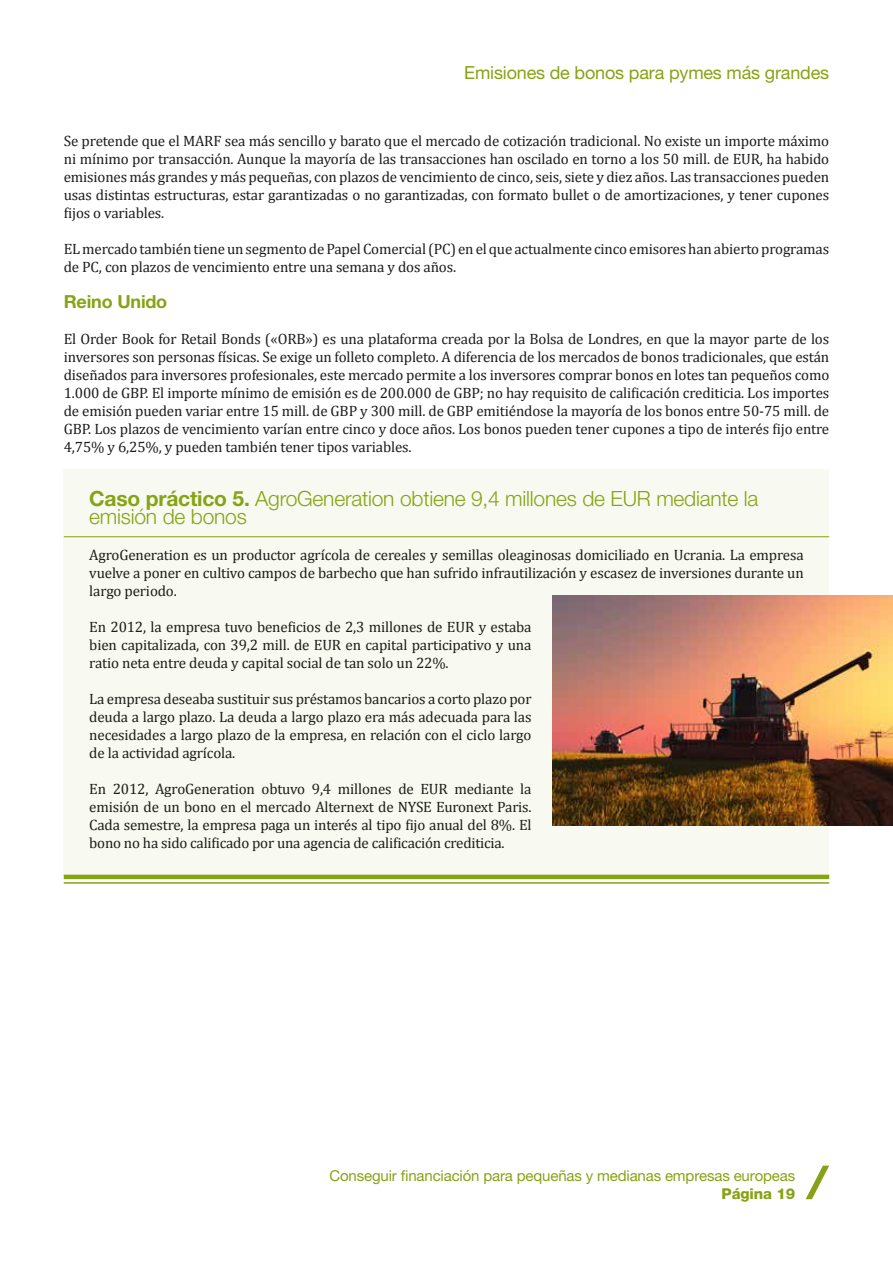
<style>
.page{position:relative;width:893px;height:1263px;background:#fff}
.page>*{position:absolute;margin:0;border:0;box-sizing:border-box;transform-origin:0 0}
.t1{font:300 21px/18px "Helvetica Neue LT Pro";letter-spacing:-.01em;color:#86a315}
.t2{font:18px "Helvetica Neue LT Pro";letter-spacing:-.01em;color:#86a315}
.t3{font:700 18px "Helvetica Neue LT Pro";letter-spacing:-.01em;color:#86a315}
.t4{font:15px/18px "Cambria";letter-spacing:-.01em;color:#1d1d1b;text-align:justify}
.t5{font:15px "Helvetica Neue LT Pro";letter-spacing:-.01em;color:#86a315}
.t6{font:800 15px "Helvetica Neue LT Pro";letter-spacing:-.01em;color:#86a315}
.s1{font-weight:700}
</style>
<div class="page">
<svg style="left:806px;top:1165px;width:23px;height:34px"></svg>
<div style="left:64px;top:470px;width:765px;height:405px;background:#f8f9f0"></div>
<hr style="left:64px;top:536px;width:765px;height:1px;background:#86a315">
<hr style="left:64px;top:875px;width:765px;height:4px;background:#86a315">
<hr style="left:64px;top:882px;width:765px;height:2px;background:#86a315">
<img style="left:553px;top:596px;width:340px;height:229px">
<p class="t2" style="left:464px;top:62px;width:366px">Emisiones de bonos para pymes más grandes</p>
<p class="t4" style="left:64px;top:131px;width:767px">Se pretende que el MARF sea más sencillo y barato que el mercado de cotización tradicional. No existe un importe máximo ni mínimo por transacción. Aunque la mayoría de las transacciones han oscilado en torno a los 50 mill. de EUR, ha habido emisiones más grandes y más pequeñas, con plazos de vencimiento de cinco, seis, siete y diez años. Las transacciones pueden usas distintas estructuras, estar garantizadas o no garantizadas, con formato bullet o de amortizaciones, y tener cupones fijos o variables.</p>
<p class="t4" style="left:64px;top:239px;width:767px">EL mercado también tiene un segmento de Papel Comercial (PC) en el que actualmente cinco emisores han abierto programas de PC, con plazos de vencimiento entre una semana y dos años.</p>
<p class="t3" style="left:64px;top:290px;width:105px">Reino Unido</p>
<p class="t4" style="left:64px;top:329px;width:767px">El Order Book for Retail Bonds («ORB») es una plataforma creada por la Bolsa de Londres, en que la mayor parte de los inversores son personas físicas. Se exige un folleto completo. A diferencia de los mercados de bonos tradicionales, que están diseñados para inversores profesionales, este mercado permite a los inversores comprar bonos en lotes tan pequeños como 1.000 de GBP. El importe mínimo de emisión es de 200.000 de GBP; no hay requisito de calificación crediticia. Los importes de emisión pueden variar entre 15 mill. de GBP y 300 mill. de GBP emitiéndose la mayoría de los bonos entre 50-75 mill. de GBP. Los plazos de vencimiento varían entre cinco y doce años. Los bonos pueden tener cupones a tipo de interés fijo entre 4,75% y 6,25%, y pueden también tener tipos variables.</p>
<h1 class="t1" style="left:89px;top:489px;width:671px"><span class="s1">Caso práctico 5.</span> AgroGeneration obtiene 9,4 millones de EUR mediante la emisión de bonos</h1>
<p class="t4" style="left:89px;top:545px;width:716px">AgroGeneration es un productor agrícola de cereales y semillas oleaginosas domiciliado en Ucrania. La empresa vuelve a poner en cultivo campos de barbecho que han sufrido infrautilización y escasez de inversiones durante un largo periodo.</p>
<p class="t4" style="left:89px;top:617px;width:444px">En 2012, la empresa tuvo beneficios de 2,3 millones de EUR y estaba bien capitalizada, con 39,2 mill. de EUR en capital participativo y una ratio neta entre deuda y capital social de tan solo un 22%.</p>
<p class="t4" style="left:89px;top:689px;width:444px">La empresa deseaba sustituir sus préstamos bancarios a corto plazo por deuda a largo plazo. La deuda a largo plazo era más adecuada para las necesidades a largo plazo de la empresa, en relación con el ciclo largo de la actividad agrícola.</p>
<p class="t4" style="left:89px;top:779px;width:444px">En 2012, AgroGeneration obtuvo 9,4 millones de EUR mediante la emisión de un bono en el mercado Alternext de NYSE Euronext Paris.<br>Cada semestre, la empresa paga un interés al tipo fijo anual del 8%. El bono no ha sido calificado por una agencia de calificación crediticia.</p>
<p class="t5" style="left:329px;top:1167px;width:467px">Conseguir financiación para pequeñas y medianas empresas europeas</p>
<p class="t6" style="left:722px;top:1185px;width:75px">Página 19</p>
</div>
